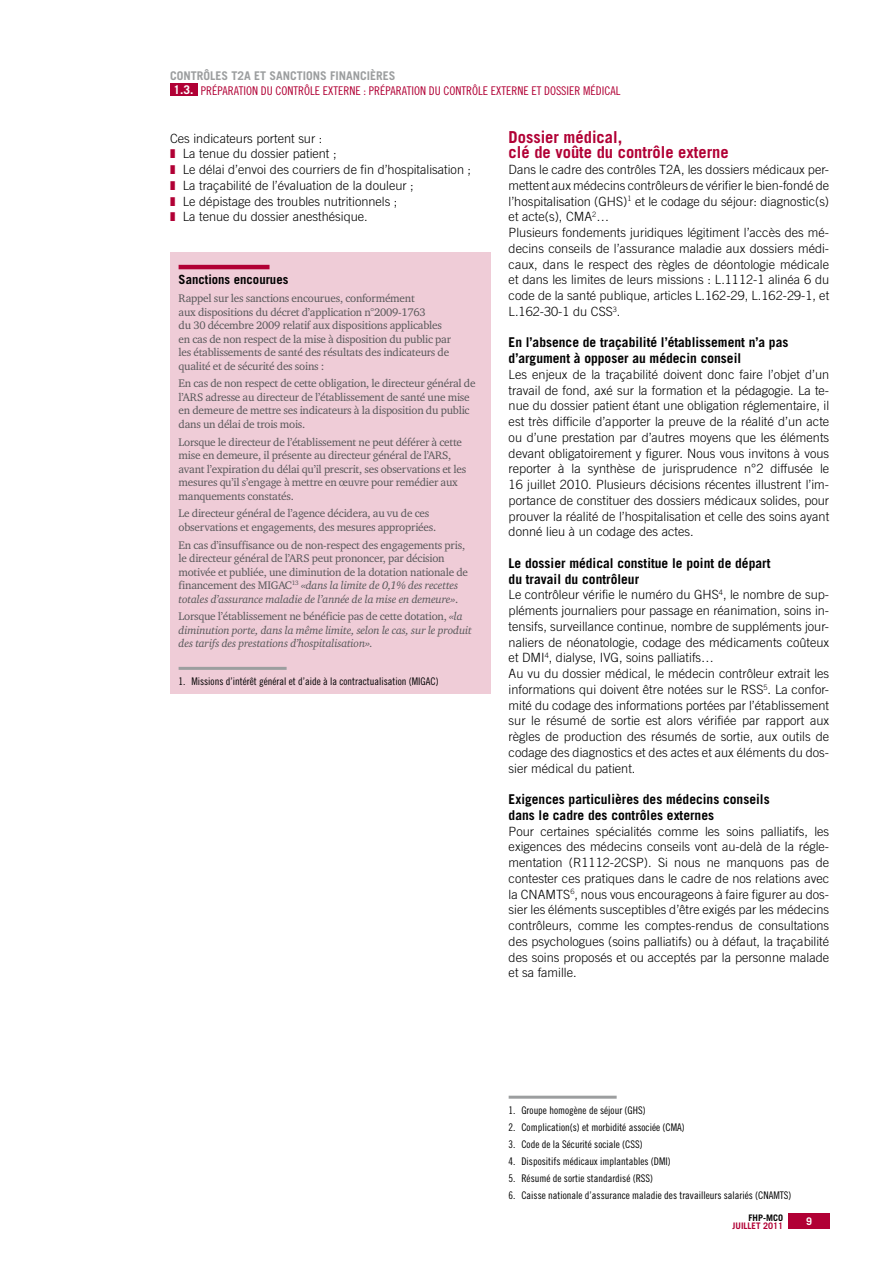
<style>
.page{position:relative;width:893px;height:1263px;background:#fff}
.page>*{position:absolute;margin:0;border:0;box-sizing:border-box;transform-origin:0 0}
.t1{font:700 16.5px/15px "Trade Gothic";color:#b10035}
.t2{font:700 13.5px/15.8px "Trade Gothic";color:#000}
.t3{font:300 12.75px/15.8px "Trade Gothic";color:#000}
.t4{font:700 12.75px "Trade Gothic";color:#000}
.t5{font:12px "Trade Gothic Cond Eighteen";color:#b10035}
.t6{font:700 12px "Trade Gothic";color:#9c9e9f}
.t7{font:11.25px/13.5px "Charter ITC";letter-spacing:-.02em;color:#58585a}
.t8{font:italic 11.25px/13.5px "Charter ITC";letter-spacing:-.02em;color:#58585a}
.t9{font:10.5px "Trade Gothic Cond Eighteen";color:#000}
.t10{font:700 10.5px "Trade Gothic";color:#fff}
.t11{font:700 9px "Trade Gothic";color:#b10035}
.t12{font:700 9px "Trade Gothic";color:#000}
.s1{font-family:"Trade Gothic";font-weight:700;color:#fff}
.s2{color:#b10035}
.s3{font-style:italic}
.s4{font-style:normal}
</style>
<div class="page">
<div style="left:788px;top:1214px;width:42px;height:15px;background:#b10035"></div>
<hr style="left:509px;top:1096px;width:108px;height:3px;background:#9c9e9f">
<div style="left:170px;top:83px;width:28px;height:12px;background:#b10035"></div>
<div style="left:170px;top:253px;width:321px;height:441px;background:#efccd7"></div>
<hr style="left:179px;top:265px;width:91px;height:4px;background:#b10035">
<hr style="left:179px;top:667px;width:108px;height:3px;background:#9c9e9f">
<p class="t6" style="left:170px;top:68px;width:227px">Contrôles T2A et sanctio ns financi ères</p>
<p class="t5" style="left:173px;top:84px;width:50px"><span class="s1">1.3.</span> Préparation</p>
<p class="t5" style="left:261px;top:84px;width:22px">du contr</p>
<p class="t5" style="left:304px;top:84px;width:25px">ôle externe</p>
<p class="t5" style="left:363px;top:84px;width:28px">: Préparation</p>
<p class="t5" style="left:429px;top:84px;width:22px">du contr</p>
<p class="t5" style="left:472px;top:84px;width:25px">ôle externe</p>
<p class="t5" style="left:531px;top:84px;width:19px">et dossier</p>
<p class="t5" style="left:583px;top:84px;width:19px">médical</p>
<p class="t3" style="left:170px;top:130px;width:303px">Ces indicateurs portent sur :<br><span class="s2">❚</span> La tenue du dossier patient ;<br><span class="s2">❚</span> Le délai d’envoi des courriers de fin d’hospitalisation ; <span class="s2">❚</span> La traçabilité de l’évaluation de la douleur ;<br><span class="s2">❚</span> Le dépistage des troubles nutritionnels ;<br><span class="s2">❚</span> La tenue du dossier anesthésique.</p>
<p class="t1" style="left:509px;top:129px;width:222px">Dossier médical,<br>clé de voûte du contrôle externe</p>
<p class="t3" style="left:509px;top:161px;width:322px">Dans le cadre des contrôles T2A, les dossiers médicaux per&shy;mettent aux médecins contrôleurs de vérifier le bien-fondé de l’hospitalisation (GHS)<sup>1</sup> et le codage du séjour: diagnostic(s) et acte(s), CMA<sup>2</sup>…<br>Plusieurs fondements juridiques légitiment l’accès des mé&shy;decins conseils de l’assurance maladie aux dossiers médi&shy;caux, dans le respect des règles de déontologie médicale et dans les limites de leurs missions : L.1112-1 alinéa 6 du code de la santé publique, articles L.162-29, L.162-29-1, et L.162-30-1 du CSS<sup>3</sup>.</p>
<p class="t2" style="left:509px;top:334px;width:281px">En l’absence de traçabilité l’établissement n’a pas d’argument à opposer au médecin conseil</p>
<p class="t3" style="left:509px;top:366px;width:322px;text-align:justify">Les enjeux de la traçabilité doivent donc faire l’objet d’un travail de fond, axé sur la formation et la pédagogie. La te&shy;nue du dossier patient étant une obligation réglementaire, il est très difficile d’apporter la preuve de la réalité d’un acte ou d’une prestation par d’autres moyens que les éléments devant obligatoirement y figurer. Nous vous invitons à vous reporter à la synthèse de jurisprudence n°2 diffusée le 16 juillet 2010. Plusieurs décisions récentes illustrent l’im&shy;portance de constituer des dossiers médicaux solides, pour prouver la réalité de l’hospitalisation et celle des soins ayant donné lieu à un codage des actes.</p>
<p class="t2" style="left:509px;top:555px;width:263px">Le dossier médical constitue le point de départ du travail du contrôleur</p>
<p class="t3" style="left:509px;top:587px;width:322px">Le contrôleur vérifie le numéro du GHS<sup>4</sup>, le nombre de sup&shy;pléments journaliers pour passage en réanimation, soins in&shy;tensifs, surveillance continue, nombre de suppléments jour&shy;naliers de néonatologie, codage des médicaments coûteux et DMI<sup>4</sup>, dialyse, IVG, soins palliatifs…<br>Au vu du dossier médical, le médecin contrôleur extrait les informations qui doivent être notées sur le RSS<sup>5</sup>. La confor&shy;mité du codage des informations portées par l’établissement sur le résumé de sortie est alors vérifiée par rapport aux règles de production des résumés de sortie, aux outils de codage des diagnostics et des actes et aux éléments du dos&shy;sier médical du patient.</p>
<p class="t2" style="left:509px;top:791px;width:262px">Exigences particulières des médecins conseils dans le cadre des contrôles externes</p>
<p class="t3" style="left:509px;top:823px;width:322px;text-align:justify">Pour certaines spécialités comme les soins palliatifs, les exigences des médecins conseils vont au-delà de la régle&shy;mentation (R1112-2CSP). Si nous ne manquons pas de contester ces pratiques dans le cadre de nos relations avec la CNAMTS<sup>6</sup>, nous vous encourageons à faire figurer au dos&shy;sier les éléments susceptibles d’être exigés par les médecins contrôleurs, comme les comptes-rendus de consultations des psychologues (soins palliatifs) ou à défaut, la traçabilité des soins proposés et ou acceptés par la personne malade et sa famille.</p>
<p class="t4" style="left:179px;top:272px;width:111px">Sanctions encourues</p>
<p class="t7" style="left:179px;top:291px;width:274px">Rappel sur les sanctions encourues, conformément<br>aux dispositions du décret d’application n°2009-1763<br>du 30 décembre 2009 relatif aux dispositions applicables en cas de non respect de la mise à disposition du public par les établissements de santé des résultats des indicateurs de qualité et de sécurité des soins :</p>
<p class="t7" style="left:179px;top:377px;width:299px">En cas de non respect de cette obligation, le directeur général de l’ARS adresse au directeur de l’établissement de santé une mise en demeure de mettre ses indicateurs à la disposition du public dans un délai de trois mois.</p>
<p class="t7" style="left:179px;top:435px;width:289px">Lorsque le directeur de l’établissement ne peut déférer à cette mise en demeure, il présente au directeur général de l’ARS, avant l’expiration du délai qu’il prescrit, ses observations et les mesures qu’il s’engage à mettre en œuvre pour remédier aux manquements constatés.</p>
<p class="t7" style="left:179px;top:507px;width:259px">Le directeur général de l’agence décidera, au vu de ces observations et engagements, des mesures appropriées.</p>
<p class="t7" style="left:179px;top:538px;width:291px">En cas d’insuffisance ou de non-respect des engagements pris, le directeur général de l’ARS peut prononcer, par décision motivée et publiée, une diminution de la dotation nationale de financement des MIGAC<sup>13</sup> <span class="s3">«dans la limite de 0,1% des recettes totales d’assurance maladie de l’année de la mise en demeure»</span>.</p>
<p class="t8" style="left:179px;top:610px;width:295px"><span class="s4">Lorsque l’établissement ne bénéficie pas de cette dotation,</span> «la diminution porte, dans la même limite, selon le cas, sur le produit des tarifs des prestations d’hospitalisation».</p>
<p class="t9" style="left:179px;top:675px;width:262px">1. Missions d’intérêt général et d’aide à la contractualisation (MIGAC)</p>
<p class="t9" style="left:509px;top:1104px;width:138px">1. Groupe homogène de séjour (GHS)</p>
<p class="t9" style="left:509px;top:1121px;width:178px">2. Complication(s) et morbidité associée (CMA)</p>
<p class="t9" style="left:509px;top:1138px;width:136px">3. Code de la Sécurité sociale (CSS)</p>
<p class="t9" style="left:509px;top:1155px;width:164px">4. Dispositifs médicaux implantables (DMI)</p>
<p class="t9" style="left:509px;top:1172px;width:146px">5. Résumé de sortie standardisé (RSS)</p>
<p class="t9" style="left:509px;top:1189px;width:284px">6. Caisse nationale d’assurance maladie des travailleurs salariés (CNAMTS)</p>
<p class="t12" style="left:749px;top:1212px;width:36px">FHP-MCO</p>
<p class="t11" style="left:733px;top:1221px;width:52px">juillet 2011</p>
<p class="t10" style="left:806px;top:1215px;width:7px">9</p>
</div>
